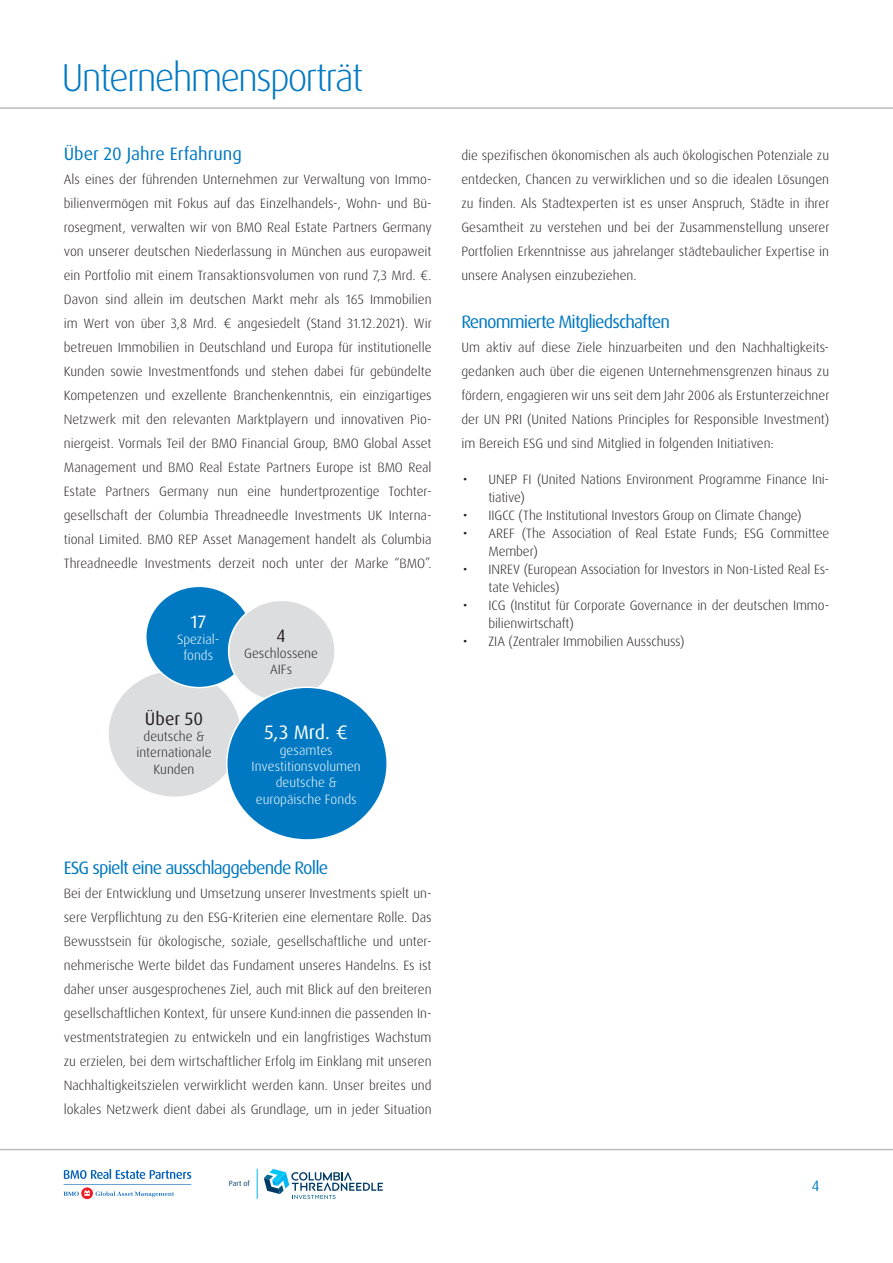
<style>
.page{position:relative;width:893px;height:1263px;background:#fff}
.page>*{position:absolute;margin:0;border:0;box-sizing:border-box;transform-origin:0 0}
.t1{font:300 39px "Dax OT";letter-spacing:-.05em;color:#0079c2}
.t2{font:19.5px "Dax OT";color:#fff}
.t3{font:18px "Dax OT";letter-spacing:-.05em;color:#0079c2}
.t4{font:18px "Dax OT";color:#0079c2}
.t5{font:18px "Dax OT";color:#231f20}
.t6{font:18px "Dax OT";color:#fff}
.t7{font:15px "Dax OT";color:#0079c2}
.t8{font:300 13.5px/24px "Dax OT";letter-spacing:-.01em;color:#231f20;text-align:justify}
.t9{font:300 13.5px/16.2px "Dax OT";color:#fff;text-align:center}
.t10{font:7.5px "Dax OT";letter-spacing:-.005em;color:#003b66}
</style>
<div class="page">
<svg style="left:81px;top:1187px;width:12px;height:12px"></svg>
<svg style="left:64px;top:1169px;width:127px;height:28px"></svg>
<svg style="left:264px;top:1169px;width:119px;height:30px"></svg>
<hr style="left:257px;top:1169px;width:1px;height:30px;background:#00b6f3">
<hr style="left:0;top:1149px;width:893px;height:1px;background:#bcbdc0">
<hr style="left:0;top:107px;width:893px;height:2px;background:#bcbdc0">
<div style="left:108px;top:670px;width:133px;height:127px;background:#dcdddf;border-radius:50%"></div>
<div style="left:146px;top:586px;width:106px;height:102px;background:#0079c2;border-radius:50%"></div>
<div style="left:229px;top:600px;width:106px;height:102px;background:#dcdddf;border-radius:50%"></div>
<div style="left:227px;top:687px;width:160px;height:153px;background:#0079c2;border-radius:50%"></div>
<h1 class="t1" style="left:62px;top:53px;width:303px">Unternehmensporträt</h1>
<h3 class="t4" style="left:64px;top:142px;width:180px">Über 20 Jahre Erfahrung</h3>
<p class="t8" style="left:64px;top:167px;width:370px">Als eines der führenden Unternehmen zur Verwaltung von Immo&shy;bilienvermögen mit Fokus auf das Einzelhandels-, Wohn- und Bü&shy;rosegment, verwalten wir von BMO Real Estate Partners Germany von unserer deutschen Niederlassung in München aus europaweit ein Portfolio mit einem Transaktionsvolumen von rund 7,3 Mrd. €.<br>Davon sind allein im deutschen Markt mehr als 165 Immobilien im Wert von über 3,8 Mrd. € angesiedelt (Stand 31.12.2021). Wir betreuen Immobilien in Deutschland und Europa für institutionelle Kunden sowie Investmentfonds und stehen dabei für gebündelte Kompetenzen und exzellente Branchenkenntnis, ein einzigartiges Netzwerk mit den relevanten Marktplayern und innovativen Pio&shy;niergeist. Vormals Teil der BMO Financial Group, BMO Global Asset Management und BMO Real Estate Partners Europe ist BMO Real Estate Partners Germany nun eine hundertprozentige Tochter&shy;gesellschaft der Columbia Threadneedle Investments UK Interna&shy;tional Limited. BMO REP Asset Management handelt als Columbia Threadneedle Investments derzeit noch unter der Marke “BMO”.</p>
<h3 class="t6" style="left:190px;top:610px;width:17px">17</h3>
<p class="t9" style="left:177px;top:631px;width:44px">Spezial&shy;fonds</p>
<h3 class="t5" style="left:277px;top:624px;width:11px">4</h3>
<p class="t8" style="left:244px;top:645px;width:75px;line-height:16.2px;text-align:center">Geschlossene<br>AIFs</p>
<h3 class="t5" style="left:145px;top:707px;width:60px">Über 50</h3>
<p class="t8" style="left:136px;top:729px;width:77px;line-height:16.2px;text-align:center">deutsche &amp; internationale<br>Kunden</p>
<h2 class="t2" style="left:265px;top:720px;width:85px">5,3 Mrd. €</h2>
<p class="t9" style="left:252px;top:742px;width:111px">gesamtes<br>Investitionsvolumen deutsche &amp; europäische Fonds</p>
<h3 class="t3" style="left:64px;top:856px;width:266px">ESG spielt eine ausschlaggebende Rolle</h3>
<p class="t8" style="left:64px;top:881px;width:369px">Bei der Entwicklung und Umsetzung unserer Investments spielt un&shy;sere Verpflichtung zu den ESG-Kriterien eine elementare Rolle. Das Bewusstsein für ökologische, soziale, gesellschaftliche und unter&shy;nehmerische Werte bildet das Fundament unseres Handelns. Es ist daher unser ausgesprochenes Ziel, auch mit Blick auf den breiteren gesellschaftlichen Kontext, für unsere Kund:innen die passenden In&shy;vestmentstrategien zu entwickeln und ein langfristiges Wachstum zu erzielen, bei dem wirtschaftlicher Erfolg im Einklang mit unseren Nachhaltigkeitszielen verwirklicht werden kann. Unser breites und lokales Netzwerk dient dabei als Grundlage, um in jeder Situation</p>
<p class="t8" style="left:461px;top:143px;width:370px">die spezifischen ökonomischen als auch ökologischen Potenziale zu entdecken, Chancen zu verwirklichen und so die idealen Lösungen zu finden. Als Stadtexperten ist es unser Anspruch, Städte in ihrer Gesamtheit zu verstehen und bei der Zusammenstellung unserer Portfolien Erkenntnisse aus jahrelanger städtebaulicher Expertise in unsere Analysen einzubeziehen.</p>
<h3 class="t3" style="left:461px;top:310px;width:210px">Renommierte Mitgliedschaften</h3>
<p class="t8" style="left:461px;top:335px;width:370px">Um aktiv auf diese Ziele hinzuarbeiten und den Nachhaltigkeits&shy;gedanken auch über die eigenen Unternehmensgrenzen hinaus zu fördern, engagieren wir uns seit dem Jahr 2006 als Erstunterzeichner der UN PRI (United Nations Principles for Responsible Investment) im Bereich ESG und sind Mitglied in folgenden Initiativen:</p>
<p class="t8" style="left:488px;top:470px;width:342px;line-height:18px;text-align:left">UNEP FI (United Nations Environment Programme Finance Ini&shy;tiative)<br>IIGCC (The Institutional Investors Group on Climate Change)<br>AREF (The Association of Real Estate Funds; ESG Committee Member)<br>INREV (European Association for Investors in Non-Listed Real Es&shy;tate Vehicles)<br>ICG (Institut für Corporate Governance in der deutschen Immo&shy;bilienwirtschaft)<br>ZIA (Zentraler Immobilien Ausschuss)</p>
<p class="t10" style="left:229px;top:1179px;width:22px">Part of</p>
<p class="t7" style="left:812px;top:1176px;width:9px">4</p>
</div>
